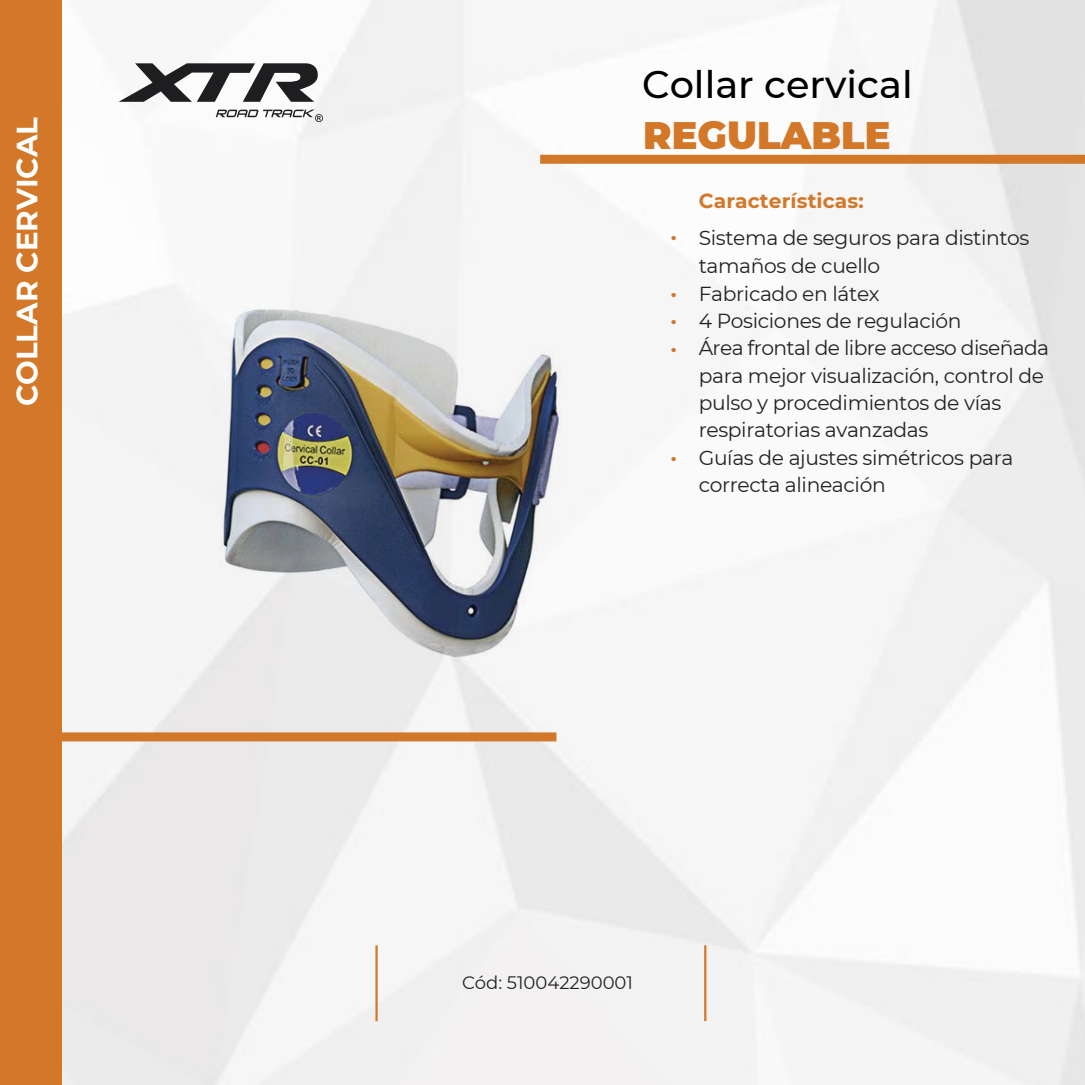
<style>
.page{position:relative;width:1085px;height:1085px;background:#fff}
.page>*{position:absolute;margin:0;border:0;box-sizing:border-box;transform-origin:0 0}
.t1{font:500 38.25px "Montserrat";color:#000}
.t2{font:900 38.25px "Montserrat";color:#d37728}
.t3{font:700 29.25px "Montserrat";color:#fff}
.t4{font:700 22.5px "Montserrat";color:#d37728}
.t5{font:20.25px "Montserrat";letter-spacing:-.02em;color:#222220}
.t6{font:700 20.25px "Montserrat";letter-spacing:.005em;color:#d37728}
.t7{font:18px "Montserrat";color:#222220}
</style>
<div class="page">
<img style="left:62px;top:0;width:1022px;height:1084px">
<img style="left:62px;top:98px;width:707px;height:743px">
<div style="left:540px;top:155px;width:544px;height:9px;background:#d37728"></div>
<div style="left:14px;top:732px;width:542px;height:9px;background:#d37728"></div>
<hr style="left:375px;top:945px;width:2px;height:75px;background:#d37728">
<hr style="left:704px;top:945px;width:2px;height:75px;background:#d37728">
<div style="left:0;top:0;width:62px;height:1084px;background:#d37728"></div>
<svg style="left:119px;top:63px;width:200px;height:39px"></svg>
<svg style="left:216px;top:110px;width:107px;height:12px"></svg>
<h1 class="t1" style="left:642px;top:57px;width:272px">Collar cervical</h1>
<h2 class="t3" style="left:6px;top:406px;width:291px;rotate:-90deg">COLLAR CERVICAL</h2>
<h1 class="t2" style="left:643px;top:107px;width:248px">REGULABLE</h1>
<p class="t6" style="left:698px;top:186px;width:166px">Características:</p>
<p class="t5" style="left:698px;top:224px;width:332px">Sistema de seguros para distintos</p>
<p class="t4" style="left:670px;top:216px;width:7px">.</p>
<p class="t5" style="left:698px;top:252px;width:183px">tamaños de cuello</p>
<p class="t5" style="left:670px;top:279px;width:210px"><sup>.</sup> Fabricado en látex</p>
<p class="t5" style="left:670px;top:307px;width:292px"><sup>.</sup> 4 Posiciones de regulación</p>
<p class="t5" style="left:670px;top:334px;width:380px"><sup>.</sup> Área frontal de libre acceso diseñada</p>
<p class="t5" style="left:698px;top:362px;width:347px">para mejor visualización, control de</p>
<p class="t5" style="left:698px;top:389px;width:304px">pulso y procedimientos de vías</p>
<p class="t5" style="left:698px;top:416px;width:231px">respiratorias avanzadas</p>
<p class="t5" style="left:670px;top:443px;width:344px"><sup>.</sup> Guías de ajustes simétricos para</p>
<p class="t5" style="left:698px;top:471px;width:188px">correcta alineación</p>
<p class="t7" style="left:462px;top:970px;width:172px">Cód: 510042290001</p>
</div>
